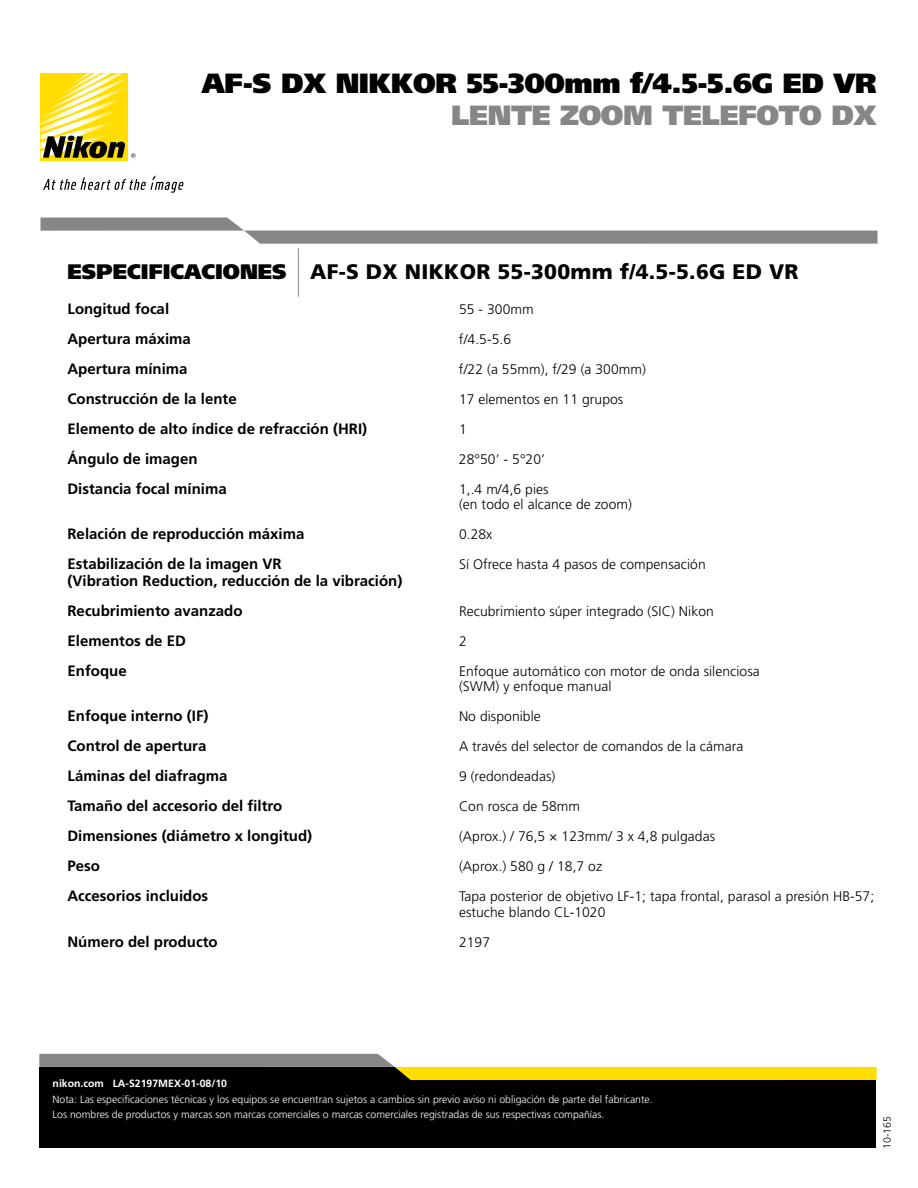
<style>
.page{position:relative;width:918px;height:1188px;background:#fff}
.page>*{position:absolute;margin:0;border:0;box-sizing:border-box;transform-origin:0 0}
.t1{font:900 27.75px "Frutiger";letter-spacing:-.015em;color:#000}
.t2{font:900 27.75px "Frutiger";letter-spacing:-.015em;color:#878585}
.t3{font:900 21px "Frutiger";letter-spacing:.015em;color:#000}
.t4{font:700 15px/30px "Frutiger";color:#000}
.t5{font:14.25px "Frutiger";color:#fff}
.t6{font:300 13.8px/15.3px "Frutiger";letter-spacing:.005em;color:#000}
.t7{font:300 10.5px/14.7px "Frutiger";color:#fff}
.t8{font:700 10.5px "Frutiger";color:#fff}
.t9{font:300 10.5px "Frutiger";color:#000}
.s1{font-style:inherit}
.s2{font-weight:700}
</style>
<div class="page">
<div style="left:39px;top:1067px;width:837px;height:81px;background:#000"></div>
<svg style="left:39px;top:1054px;width:838px;height:26px"></svg>
<hr style="left:298px;top:248px;width:1px;height:49px;background:#878585">
<svg style="left:40px;top:218px;width:838px;height:26px"></svg>
<svg style="left:43px;top:176px;width:141px;height:17px"></svg>
<div style="left:41px;top:73px;width:87px;height:88px;background:#fd0"></div>
<svg style="left:41px;top:73px;width:94px;height:86px"></svg>
<h1 class="t1" style="left:202px;top:66px;width:676px">AF-S DX NIKKOR 55-300MM F/4.5-5.6G ED VR</h1>
<h1 class="t2" style="left:451px;top:99px;width:232px">LENTE ZOOM TELEFO</h1>
<h1 class="t2" style="left:779px;top:99px;width:100px">TO DX</h1>
<h2 class="t3" style="left:67px;top:259px;width:733px"><span class="s1">ESPECIFICACIONES</span> AF-S DX NIKKOR 55-300mm f/4.5-5.6G ED VR</h2>
<p class="t4" style="left:68px;top:294px;width:103px">Longitud focal</p>
<p class="t6" style="left:459px;top:302px;width:76px">55 - 300mm</p>
<p class="t4" style="left:68px;top:324px;width:125px">Apertura máxima</p>
<p class="t6" style="left:459px;top:332px;width:54px">f/4.5-5.6</p>
<p class="t4" style="left:68px;top:354px;width:122px">Apertura mínima</p>
<p class="t6" style="left:459px;top:362px;width:189px">f/22 (a 55mm), f/29 (a 300mm)</p>
<p class="t4" style="left:68px;top:384px;width:171px">Construcción de la lente</p>
<p class="t6" style="left:459px;top:392px;width:166px">17 elementos en 11 grupos</p>
<p class="t4" style="left:68px;top:414px;width:301px">Elemento de alto índice de refracción (HRI)</p>
<p class="t6" style="left:459px;top:422px;width:9px">1</p>
<p class="t4" style="left:68px;top:444px;width:132px">Ángulo de imagen</p>
<p class="t6" style="left:459px;top:452px;width:88px">28°50’ - 5°20’</p>
<p class="t4" style="left:68px;top:474px;width:161px">Distancia focal mínima</p>
<p class="t6" style="left:459px;top:482px;width:175px">1,.4 m/4,6 pies<br>(en todo el alcance de zoom)</p>
<p class="t4" style="left:68px;top:519px;width:239px">Relación de reproducción máxima</p>
<p class="t6" style="left:459px;top:527px;width:35px">0.28x</p>
<p class="t4" style="left:68px;top:549px;width:216px">Estabilización de la imagen VR</p>
<p class="t6" style="left:459px;top:557px;width:248px">Sí Ofrece hasta 4 pasos de compensación</p>
<p class="t4" style="left:68px;top:566px;width:336px">(Vibration Reduction, reducción de la vibración)<br>Recubrimiento avanzado</p>
<p class="t6" style="left:459px;top:604px;width:256px">Recubrimiento súper integrado (SIC) Nikon</p>
<p class="t4" style="left:68px;top:626px;width:120px">Elementos de ED</p>
<p class="t6" style="left:459px;top:634px;width:9px">2</p>
<p class="t4" style="left:68px;top:656px;width:61px">Enfoque</p>
<p class="t6" style="left:459px;top:664px;width:302px">Enfoque automático con motor de onda silenciosa (SWM) y enfoque manual</p>
<p class="t4" style="left:68px;top:701px;width:143px">Enfoque interno (IF)</p>
<p class="t6" style="left:459px;top:709px;width:83px">No disponible</p>
<p class="t4" style="left:68px;top:731px;width:140px">Control de apertura</p>
<p class="t6" style="left:459px;top:739px;width:286px">A través del selector de comandos de la cámara</p>
<p class="t4" style="left:68px;top:761px;width:162px">Láminas del diafragma</p>
<p class="t6" style="left:459px;top:769px;width:98px">9 (redondeadas)</p>
<p class="t4" style="left:68px;top:791px;width:216px">Tamaño del accesorio del filtro</p>
<p class="t6" style="left:459px;top:799px;width:123px">Con rosca de 58mm</p>
<p class="t4" style="left:68px;top:821px;width:246px">Dimensiones (diámetro x longitud)</p>
<p class="t6" style="left:459px;top:829px;width:258px">(Aprox.) / 76,5 × 123mm/ 3 x 4,8 pulgadas</p>
<p class="t4" style="left:68px;top:851px;width:34px">Peso</p>
<p class="t6" style="left:459px;top:859px;width:145px">(Aprox.) 580 g / 18,7 oz</p>
<p class="t4" style="left:68px;top:881px;width:142px">Accesorios incluidos</p>
<p class="t6" style="left:459px;top:889px;width:417px">Tapa posterior de objetivo LF-1; tapa frontal, parasol a presión HB-57; estuche blando CL-1020</p>
<p class="t4" style="left:68px;top:926px;width:152px">Número del producto</p>
<p class="t6" style="left:459px;top:934px;width:33px">2197</p>
<p class="t8" style="left:53px;top:1078px;width:176px">nikon.com LA-S2197MEX-01-08/10</p>
<p class="t7" style="left:53px;top:1092px;width:602px">Nota: Las especificaciones técnicas y los equipos se encuentran sujetos a cambios sin previo aviso ni obligación de parte del fabricante.<br>Los nombres de productos y marcas son marcas comerciales o marcas comerciales registradas de sus respectivas compañías.</p>
<p class="t5" style="left:65px;top:1109px;width:292px">For more information visit <span class="s2">nikondigital.com</span></p>
<p class="t9" style="left:881px;top:1149px;width:34px;rotate:-90deg">10-165</p>
</div>
